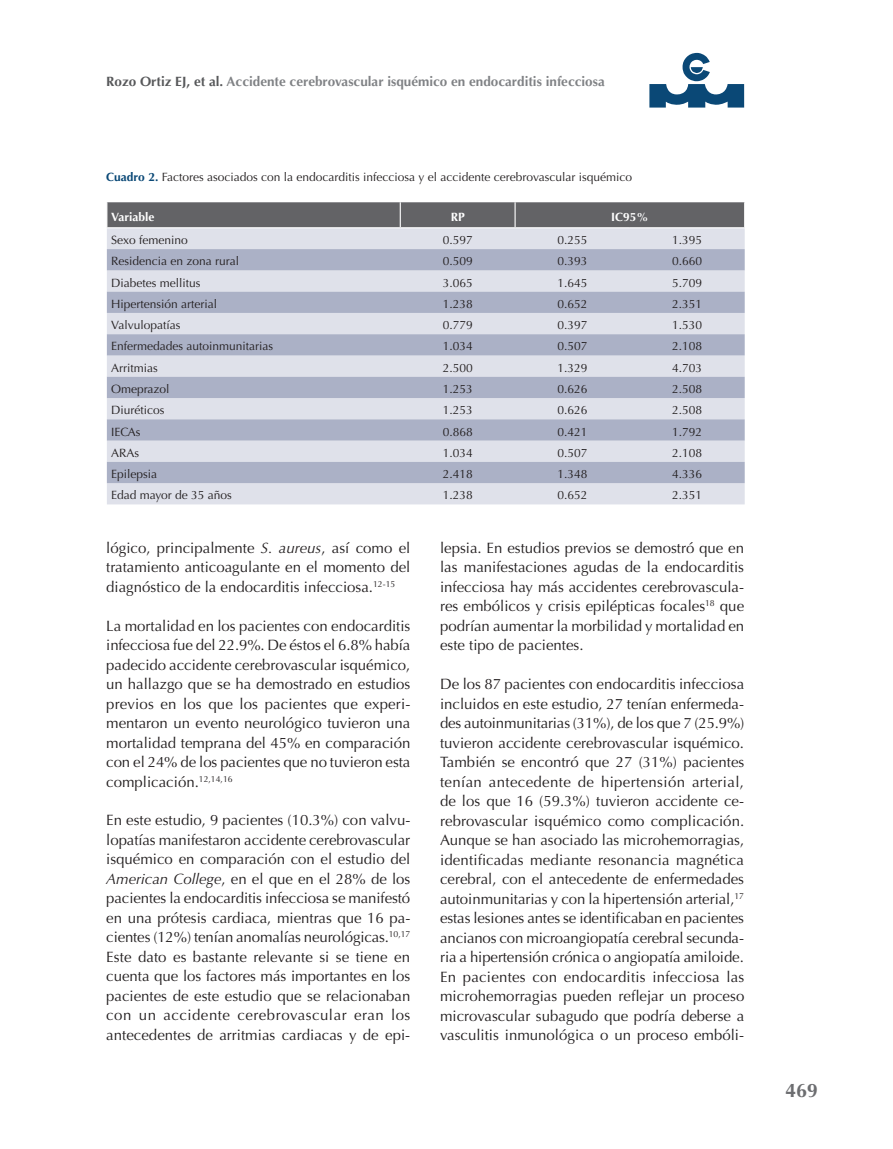
<style>
.page{position:relative;width:893px;height:1149px;background:#fff}
.page>*{position:absolute;margin:0;border:0;box-sizing:border-box;transform-origin:0 0}
.t1{font:700 19.5px "Optima";color:#6c6d70}
.t2{font:15px/19.5px "Optima";color:#231f20;text-align:justify}
.t3{font:700 13.5px "Optima";color:#808285}
.t4{font:12px "Optima";color:#231f20}
.t5{font:700 12px "Optima";color:#fff}
.s1{color:#57585a}
.s2{font-weight:700;color:#0a4876}
.s3{font-style:italic}
</style>
<div class="page">
<svg style="left:649px;top:53px;width:95px;height:54px"></svg>
<div style="left:107px;top:228px;width:638px;height:276px;background:#dfe1ea"></div>
<svg style="left:107px;top:249px;width:638px;height:234px;background:#c2c7d6"></svg>
<div style="left:107px;top:202px;width:638px;height:25px;background:#636366"></div>
<p class="t3" style="left:106px;top:74px;width:500px"><span class="s1">Rozo Ortiz EJ, et al.</span> Accidente cerebrovascular isquémico en endocarditis infecciosa</p>
<p class="t4" style="left:106px;top:170px;width:527px"><span class="s2">Cuadro 2.</span> Factores asociados con la endocarditis infecciosa y el accidente cerebrovascular isquémico</p>
<p class="t5" style="left:111px;top:209px;width:45px">Variable</p>
<p class="t5" style="left:451px;top:209px;width:16px">RP</p>
<p class="t5" style="left:611px;top:209px;width:39px">IC95%</p>
<p class="t4" style="left:111px;top:233px;width:78px">Sexo femenino</p>
<p class="t4" style="left:443px;top:233px;width:32px">0.597</p>
<p class="t4" style="left:557px;top:233px;width:32px">0.255</p>
<p class="t4" style="left:672px;top:233px;width:32px">1.395</p>
<p class="t4" style="left:111px;top:254px;width:129px">Residencia en zona rural</p>
<p class="t4" style="left:443px;top:254px;width:32px">0.509</p>
<p class="t4" style="left:557px;top:254px;width:32px">0.393</p>
<p class="t4" style="left:672px;top:254px;width:32px">0.660</p>
<p class="t4" style="left:111px;top:275px;width:91px">Diabetes mellitus</p>
<p class="t4" style="left:443px;top:275px;width:32px">3.065</p>
<p class="t4" style="left:557px;top:275px;width:32px">1.645</p>
<p class="t4" style="left:672px;top:275px;width:32px">5.709</p>
<p class="t4" style="left:111px;top:297px;width:108px">Hipertensión arterial</p>
<p class="t4" style="left:443px;top:297px;width:32px">1.238</p>
<p class="t4" style="left:557px;top:297px;width:32px">0.652</p>
<p class="t4" style="left:672px;top:297px;width:32px">2.351</p>
<p class="t4" style="left:111px;top:318px;width:71px">Valvulopatías</p>
<p class="t4" style="left:443px;top:318px;width:32px">0.779</p>
<p class="t4" style="left:557px;top:318px;width:32px">0.397</p>
<p class="t4" style="left:672px;top:318px;width:32px">1.530</p>
<p class="t4" style="left:111px;top:339px;width:164px">Enfermedades autoinmunitarias</p>
<p class="t4" style="left:443px;top:339px;width:32px">1.034</p>
<p class="t4" style="left:557px;top:339px;width:32px">0.507</p>
<p class="t4" style="left:672px;top:339px;width:32px">2.108</p>
<p class="t4" style="left:111px;top:360px;width:48px">Arritmias</p>
<p class="t4" style="left:443px;top:360px;width:32px">2.500</p>
<p class="t4" style="left:557px;top:360px;width:32px">1.329</p>
<p class="t4" style="left:672px;top:360px;width:32px">4.703</p>
<p class="t4" style="left:111px;top:382px;width:60px">Omeprazol</p>
<p class="t4" style="left:443px;top:382px;width:32px">1.253</p>
<p class="t4" style="left:557px;top:382px;width:32px">0.626</p>
<p class="t4" style="left:672px;top:382px;width:32px">2.508</p>
<p class="t4" style="left:111px;top:403px;width:55px">Diuréticos</p>
<p class="t4" style="left:443px;top:403px;width:32px">1.253</p>
<p class="t4" style="left:557px;top:403px;width:32px">0.626</p>
<p class="t4" style="left:672px;top:403px;width:32px">2.508</p>
<p class="t4" style="left:111px;top:424px;width:31px">IECAs</p>
<p class="t4" style="left:443px;top:424px;width:32px">0.868</p>
<p class="t4" style="left:557px;top:424px;width:32px">0.421</p>
<p class="t4" style="left:672px;top:424px;width:32px">1.792</p>
<p class="t4" style="left:111px;top:445px;width:30px">ARAs</p>
<p class="t4" style="left:443px;top:445px;width:32px">1.034</p>
<p class="t4" style="left:557px;top:445px;width:32px">0.507</p>
<p class="t4" style="left:672px;top:445px;width:32px">2.108</p>
<p class="t4" style="left:111px;top:467px;width:48px">Epilepsia</p>
<p class="t4" style="left:443px;top:467px;width:32px">2.418</p>
<p class="t4" style="left:557px;top:467px;width:32px">1.348</p>
<p class="t4" style="left:672px;top:467px;width:32px">4.336</p>
<p class="t4" style="left:111px;top:488px;width:122px">Edad mayor de 35 años</p>
<p class="t4" style="left:443px;top:488px;width:32px">1.238</p>
<p class="t4" style="left:557px;top:488px;width:32px">0.652</p>
<p class="t4" style="left:672px;top:488px;width:32px">2.351</p>
<p class="t2" style="left:106px;top:538px;width:306px">lógico, principalmente <span class="s3">S. aureus</span>, así como el tratamiento anticoagulante en el momento del diagnóstico de la endocarditis infecciosa.<sup>12-15</sup></p>
<p class="t2" style="left:106px;top:615px;width:306px">La mortalidad en los pacientes con endocarditis infecciosa fue del 22.9%. De éstos el 6.8% había padecido accidente cerebrovascular isquémico, un hallazgo que se ha demostrado en estudios previos en los que los pacientes que experi&shy;mentaron un evento neurológico tuvieron una mortalidad temprana del 45% en comparación con el 24% de los pacientes que no tuvieron esta complicación.<sup>12,14,16</sup></p>
<p class="t2" style="left:106px;top:810px;width:306px">En este estudio, 9 pacientes (10.3%) con valvu&shy;lopatías manifestaron accidente cerebrovascular isquémico en comparación con el estudio del <span class="s3">American College</span>, en el que en el 28% de los pacientes la endocarditis infecciosa se manifestó en una prótesis cardiaca, mientras que 16 pa&shy;cientes (12%) tenían anomalías neurológicas.<sup>10,17<br></sup>Este dato es bastante relevante si se tiene en cuenta que los factores más importantes en los pacientes de este estudio que se relacionaban con un accidente cerebrovascular eran los antecedentes de arritmias cardiacas y de epi-</p>
<p class="t2" style="left:440px;top:538px;width:306px">lepsia. En estudios previos se demostró que en las manifestaciones agudas de la endocarditis infecciosa hay más accidentes cerebrovascula&shy;res embólicos y crisis epilépticas focales<sup>18</sup> que podrían aumentar la morbilidad y mortalidad en este tipo de pacientes.</p>
<p class="t2" style="left:440px;top:674px;width:306px">De los 87 pacientes con endocarditis infecciosa incluidos en este estudio, 27 tenían enfermeda&shy;des autoinmunitarias (31%), de los que 7 (25.9%) tuvieron accidente cerebrovascular isquémico.<br>También se encontró que 27 (31%) pacientes tenían antecedente de hipertensión arterial, de los que 16 (59.3%) tuvieron accidente ce&shy;rebrovascular isquémico como complicación.<br>Aunque se han asociado las microhemorragias, identificadas mediante resonancia magnética cerebral, con el antecedente de enfermedades autoinmunitarias y con la hipertensión arterial,<sup>17 </sup>estas lesiones antes se identificaban en pacientes ancianos con microangiopatía cerebral secunda&shy;ria a hipertensión crónica o angiopatía amiloide.<br>En pacientes con endocarditis infecciosa las microhemorragias pueden reflejar un proceso microvascular subagudo que podría deberse a vasculitis inmunológica o un proceso embóli-</p>
<h1 class="t1" style="left:785px;top:1079px;width:34px">469</h1>
</div>
